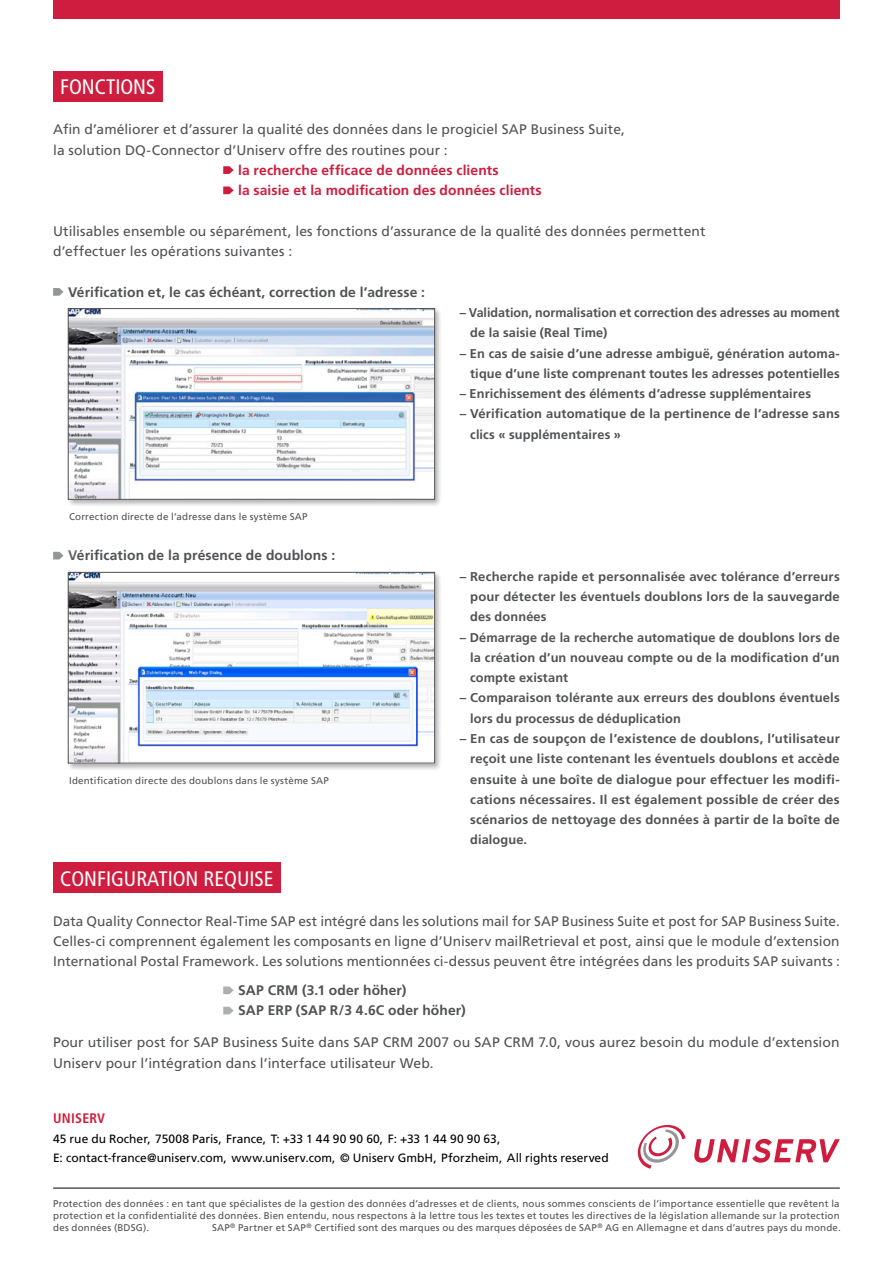
<style>
.page{position:relative;width:893px;height:1263px;background:#fff}
.page>*{position:absolute;margin:0;border:0;box-sizing:border-box;transform-origin:0 0}
.t1{font:condensed 21px "Frutiger LT Com";color:#fff}
.t2{font:13.8px/20.2px "Frutiger LT Com";letter-spacing:.005em;color:#515254}
.t3{font:700 13.8px/20.2px "Frutiger LT Com";letter-spacing:.01em;color:#515254}
.t4{font:700 13.8px/20.2px "Frutiger LT Com";letter-spacing:.01em;color:#cf1d3f}
.t5{font:700 condensed 13.8px "Frutiger LT Com";letter-spacing:.02em;color:#cf1d3f}
.t6{font:700 12.75px/20.2px "Frutiger LT Com";letter-spacing:.01em;color:#515254}
.t7{font:12px/19.5px "Frutiger LT Com";letter-spacing:.005em;color:#000}
.t8{font:9.75px/12px "Frutiger LT Com";letter-spacing:.02em;color:#515254;text-align:justify}
.s1{color:#636466}
</style>
<div class="page">
<div style="left:53px;top:0;width:787px;height:19px;background:#cf1d3f"></div>
<svg style="left:694px;top:1139px;width:146px;height:24px"></svg>
<svg style="left:638px;top:1125px;width:47px;height:44px"></svg>
<div style="left:66px;top:307px;width:377px;height:200px;background:#000;opacity:.3"></div>
<img style="left:70px;top:310px;width:363px;height:187px">
<div style="left:68px;top:308px;width:367px;height:191px;border:1px solid #515254"></div>
<div style="left:66px;top:570px;width:377px;height:201px;background:#000;opacity:.3"></div>
<img style="left:70px;top:574px;width:363px;height:187px">
<div style="left:68px;top:572px;width:367px;height:191px;border:1px solid #515254"></div>
<svg style="left:223px;top:986px;width:11px;height:8px"></svg>
<svg style="left:223px;top:1007px;width:11px;height:7px"></svg>
<svg style="left:53px;top:288px;width:11px;height:8px"></svg>
<svg style="left:53px;top:552px;width:11px;height:7px"></svg>
<svg style="left:223px;top:166px;width:11px;height:8px"></svg>
<svg style="left:223px;top:186px;width:11px;height:8px"></svg>
<hr style="left:53px;top:1188px;width:787px;height:1px;background:#000">
<div style="left:53px;top:863px;width:228px;height:30px;background:#cf1d3f"></div>
<div style="left:53px;top:71px;width:110px;height:31px;background:#cf1d3f"></div>
<h1 class="t1" style="left:60px;top:75px;width:97px">FONCTIONS</h1>
<p class="t2" style="left:53px;top:119px;width:573px">Afin d’améliorer et d’assurer la qualité des données dans le progiciel SAP Business Suite, la solution DQ-Connector d’Uniserv offre des routines pour :</p>
<p class="t4" style="left:238px;top:160px;width:305px">la recherche efficace de données clients<br>la saisie et la modification des données clients</p>
<p class="t2" style="left:53px;top:221px;width:654px">Utilisables ensemble ou séparément, les fonctions d’assurance de la qualité des données permettent d’effectuer les opérations suivantes :</p>
<p class="t3" style="left:68px;top:282px;width:359px">Vérification et, le cas échéant, correction de l’adresse :</p>
<p class="t8" style="left:69px;top:510px;width:240px">Correction directe de l’adresse dans le système SAP</p>
<p class="t3" style="left:68px;top:545px;width:269px"><span class="s1">V</span>érification de la présence de doublons :</p>
<p class="t8" style="left:69px;top:774px;width:261px">Identification directe des doublons dans le système SAP</p>
<h1 class="t1" style="left:60px;top:866px;width:212px">CONFIGURATION REQUISE</h1>
<p class="t6" style="left:470px;top:302px;width:371px;text-indent:-10px">– Validation, normalisation et correction des adresses au moment de la saisie (Real Time)</p>
<p class="t6" style="left:460px;top:343px;width:382px;text-align:right">– En cas de saisie d’une adresse ambiguë, génération automa&shy;tique d’une liste comprenant toutes les adresses potentielles</p>
<p class="t6" style="left:460px;top:384px;width:353px">– Enrichissement des éléments d’adresse supplémentaires</p>
<p class="t6" style="left:470px;top:404px;width:371px;text-indent:-10px">– Vérification automatique de la pertinence de l’adresse sans clics « supplémentaires »</p>
<p class="t6" style="left:470px;top:566px;width:371px;text-align:justify;text-indent:-10px">– Recherche rapide et personnalisée avec tolérance d’erreurs pour détecter les éventuels doublons lors de la sauvegarde des données</p>
<p class="t6" style="left:470px;top:627px;width:371px;text-align:justify;text-indent:-11px">– Démarrage de la recherche automatique de doublons lors de la création d’un nouveau compte ou de la modification d’un compte existant</p>
<p class="t6" style="left:470px;top:688px;width:371px;text-indent:-10px">– Comparaison tolérante aux erreurs des doublons éventuels lors du processus de déduplication</p>
<p class="t6" style="left:470px;top:728px;width:371px;text-align:justify;text-indent:-10px">– En cas de soupçon de l’existence de doublons, l’utilisateur reçoit une liste contenant les éventuels doublons et accède ensuite à une boîte de dialogue pour effectuer les modifi&shy;cations nécessaires. Il est également possible de créer des scénarios de nettoyage des données à partir de la boîte de dialogue.</p>
<p class="t2" style="left:53px;top:911px;width:788px;text-align:justify">Data Quality Connector Real-Time SAP est intégré dans les solutions mail for SAP Business Suite et post for SAP Business Suite.<br>Celles-ci comprennent également les composants en ligne d’Uniserv mailRetrieval et post, ainsi que le module d’extension International Postal Framework. Les solutions mentionnées ci-dessus peuvent être intégrées dans les produits SAP suivants :</p>
<p class="t3" style="left:238px;top:980px;width:229px">SAP CRM (3.1 oder höher)<br>SAP ERP (SAP R/3 4.6C oder höher)</p>
<p class="t2" style="left:53px;top:1032px;width:788px">Pour utiliser post for SAP Business Suite dans SAP CRM 2007 ou SAP CRM 7.0, vous aurez besoin du module d’extension<br>Uniserv pour l’intégration dans l’interface utilisateur Web.</p>
<p class="t5" style="left:53px;top:1110px;width:54px">UNISERV</p>
<p class="t7" style="left:53px;top:1129px;width:557px">45 rue du Rocher, 75008 Paris, France, T: +33 1 44 90 90 60, F: +33 1 44 90 90 63,<br>E: contact-france@uniserv.com, www.uniserv.com, © Uniserv GmbH, Pforzheim, All rights reserved</p>
<p class="t8" style="left:53px;top:1198px;width:788px">Protection des données : en tant que spécialistes de la gestion des données d’adresses et de clients, nous sommes conscients de l’importance essentielle que revêtent la protection et la confidentialité des données. Bien entendu, nous respectons à la lettre tous les textes et toutes les directives de la législation allemande sur la protection des données (BDSG).</p>
<p class="t8" style="left:212px;top:1222px;width:630px">SAP<sup>®</sup> Partner et SAP<sup>®</sup> Certified sont des marques ou des marques déposées de SAP<sup>®</sup> AG en Allemagne et dans d’autres pays du monde.</p>
</div>
